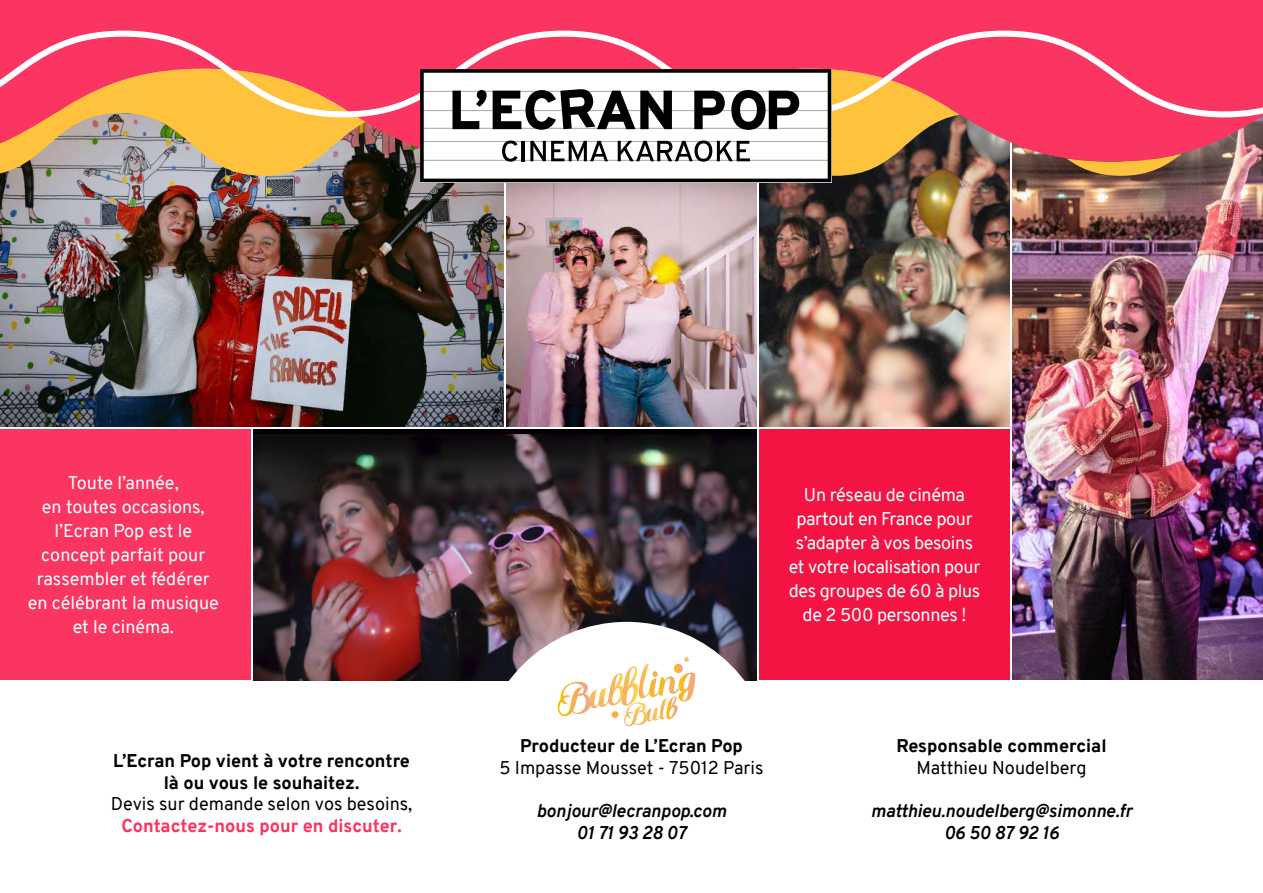
<style>
.page{position:relative;width:1263px;height:893px;background:#fff}
.page>*{position:absolute;margin:0;border:0;box-sizing:border-box;transform-origin:0 0}
.t1{font:18px/24px "Overpass";color:#fff;text-align:center}
.t2{font:18px/24px "Overpass";letter-spacing:-.02em;color:#fff;text-align:center}
.t3{font:800 18px/21.6px "Overpass";color:#000;text-align:center}
.t4{font:18px "Overpass";color:#000}
.t5{font:italic 700 18px/21.6px "Overpass";color:#000;text-align:center}
.t6{font:800 18px "Overpass";color:#fa3562}
</style>
<div class="page">
<div style="left:0;top:429px;width:251px;height:251px;background:#fa3562"></div>
<img style="left:0;top:162px;width:504px;height:265px">
<img style="left:253px;top:430px;width:504px;height:251px">
<img style="left:506px;top:182px;width:251px;height:245px">
<img style="left:759px;top:162px;width:251px;height:265px">
<div style="left:759px;top:429px;width:251px;height:251px;background:#f31443"></div>
<img style="left:1012px;top:162px;width:251px;height:518px">
<svg style="left:831px;top:162px;width:129px;height:14px;background:#8a6638"></svg>
<img style="left:0;top:162px;width:366px;height:14px">
<svg style="left:1066px;top:162px;width:116px;height:14px;background:#b28637"></svg>
<svg style="left:0;top:0;width:1263px;height:162px;background:#e55960"></svg>
<svg style="left:0;top:31px;width:1263px;height:86px;background:#fa5969"></svg>
<svg style="left:479px;top:622px;width:278px;height:98px"></svg>
<svg style="left:420px;top:69px;width:411px;height:113px"></svg>
<svg style="left:674px;top:657px;width:15px;height:16px"></svg>
<img style="left:624px;top:702px;width:23px;height:24px">
<img style="left:647px;top:707px;width:13px;height:15px">
<svg style="left:646px;top:714px;width:2px;height:6px"></svg>
<img style="left:660px;top:698px;width:6px;height:21px">
<img style="left:666px;top:696px;width:12px;height:23px">
<svg style="left:660px;top:713px;width:8px;height:4px"></svg>
<img style="left:557px;top:682px;width:33px;height:34px">
<img style="left:590px;top:688px;width:18px;height:20px">
<svg style="left:589px;top:698px;width:2px;height:8px"></svg>
<img style="left:608px;top:673px;width:13px;height:32px">
<img style="left:621px;top:666px;width:19px;height:40px">
<svg style="left:621px;top:688px;width:4px;height:11px"></svg>
<img style="left:639px;top:663px;width:10px;height:35px">
<img style="left:649px;top:671px;width:10px;height:26px">
<img style="left:659px;top:676px;width:16px;height:20px">
<img style="left:675px;top:672px;width:20px;height:30px">
<svg style="left:675px;top:685px;width:6px;height:8px"></svg>
<svg style="left:612px;top:711px;width:6px;height:7px"></svg>
<p class="t1" style="left:28px;top:471px;width:193px">Toute l’année,<br>en toutes occasions, l’Ecran Pop est le concept parfait pour rassembler et fédérer en célébrant la musique et le cinéma.</p>
<p class="t3" style="left:113px;top:750px;width:298px">L’Ecran Pop vient à votre rencontre là ou vous le souhaitez.</p>
<p class="t4" style="left:111px;top:791px;width:303px">Devis sur demande selon vos besoins,</p>
<p class="t6" style="left:121px;top:813px;width:282px">Contactez-nous pour en discuter.</p>
<p class="t2" style="left:789px;top:483px;width:193px">Un réseau de cinéma partout en France pour s’adapter à vos besoins et votre localisation pour des groupes de 60 à plus de 2 500 personnes !</p>
<p class="t3" style="left:520px;top:735px;width:224px">Producteur de L’Ecran Pop</p>
<p class="t4" style="left:499px;top:755px;width:266px">5 Impasse Mousset - 75012 Paris</p>
<p class="t5" style="left:536px;top:800px;width:192px">bonjour@lecranpop.com<br>01 71 93 28 07</p>
<p class="t3" style="left:896px;top:735px;width:212px">Responsable commercial</p>
<p class="t4" style="left:916px;top:755px;width:172px">Matthieu Noudelberg</p>
<p class="t5" style="left:871px;top:800px;width:263px">matthieu.noudelberg@simonne.fr<br>06 50 87 92 16</p>
</div>
